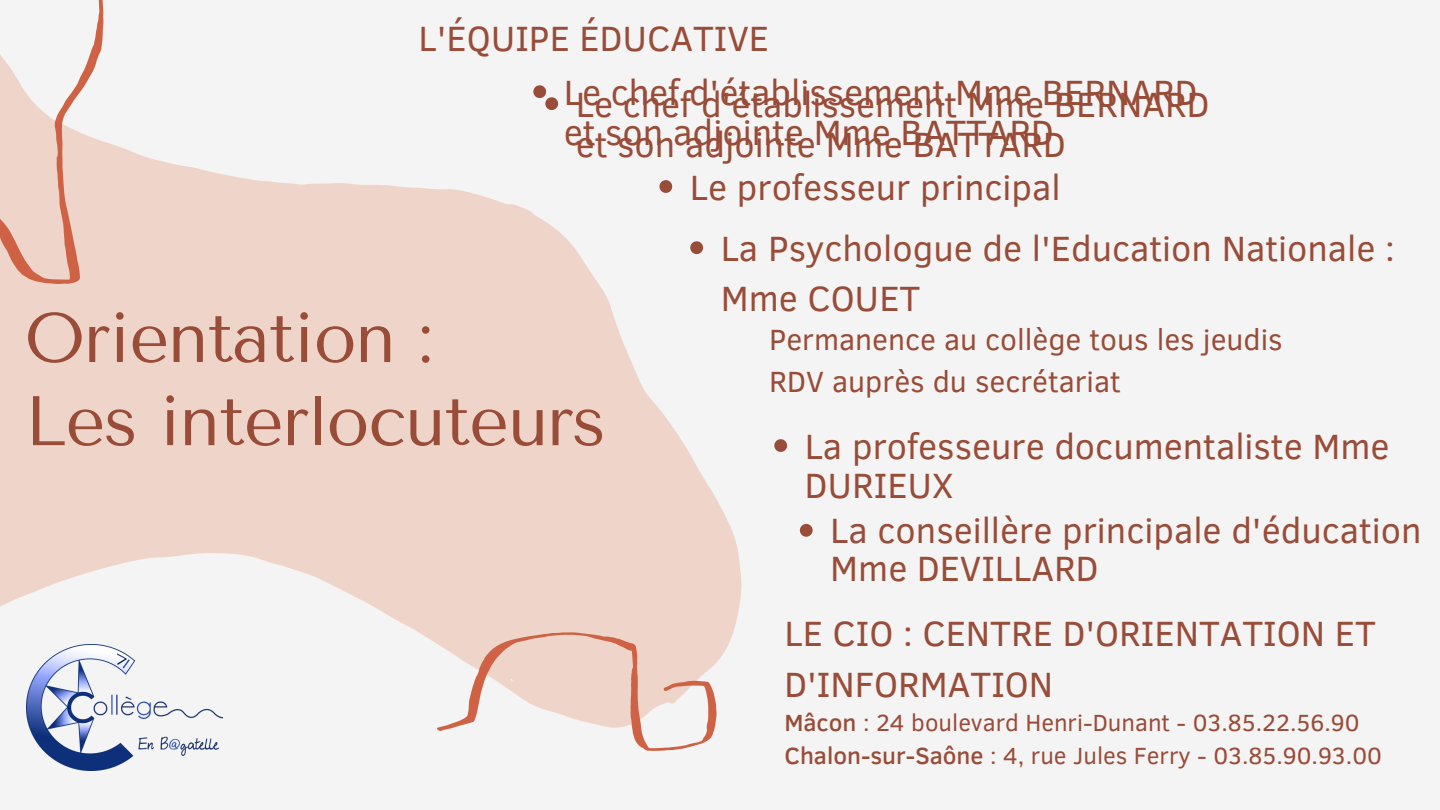
<style>
.page{position:relative;width:1440px;height:810px;background:#f4f4f4}
.page>*{position:absolute;margin:0;border:0;box-sizing:border-box;transform-origin:0 0}
.t1{font:70px "Tenor Sans";letter-spacing:-.02em;color:#994c38}
.t2{font:36px/50.2px "Clear Sans";color:#994c38}
.t3{font:30px "Clear Sans";color:#994c38}
.t4{font:24px "Clear Sans";color:#994c38}
.s1{font-weight:500}
</style>
<div class="page">
<svg style="left:0;top:103px;width:742px;height:616px;fill:#efd5c9"></svg>
<svg style="left:659px;top:180px;width:13px;height:13px"></svg>
<svg style="left:0;top:0;width:158px;height:312px;fill:#efd5c9"></svg>
<svg style="left:429px;top:619px;width:291px;height:132px"></svg>
<img style="left:27px;top:644px;width:195px;height:127px">
<svg style="left:690px;top:241px;width:13px;height:13px"></svg>
<svg style="left:774px;top:439px;width:13px;height:13px"></svg>
<svg style="left:800px;top:524px;width:13px;height:13px"></svg>
<svg style="left:533px;top:85px;width:25px;height:25px"></svg>
<p class="t2" style="left:419px;top:11px;width:352px">L'ÉQUIPE ÉDUCATIVE</p>
<p class="t2" style="left:564px;top:70px;width:635px;line-height:40.5px">Le chef d'établissement Mme BERNARD et son adjointe Mme BATTARD</p>
<p class="t2" style="left:576px;top:82px;width:635px;line-height:40.5px">Le chef d'établissement Mme BERNARD et son adjointe Mme BATTARD</p>
<p class="t1" style="left:25px;top:298px;width:411px">Orientation :</p>
<p class="t1" style="left:25px;top:381px;width:583px">Les interlocuteurs</p>
<p class="t2" style="left:690px;top:160px;width:372px">Le professeur principal</p>
<p class="t2" style="left:721px;top:221px;width:676px">La Psychologue de l'Education Nationale :<br>Mme COUET</p>
<p class="t3" style="left:769px;top:318px;width:515px">Permanence au collège tous les jeudis</p>
<p class="t3" style="left:769px;top:360px;width:353px">RDV auprès du secrétariat</p>
<p class="t2" style="left:805px;top:425px;width:586px;line-height:39px">La professeure documentaliste Mme<br>DURIEUX</p>
<p class="t2" style="left:830px;top:510px;width:593px;line-height:37.5px">La conseillère principale d'éducation<br>Mme DEVILLARD</p>
<p class="t2" style="left:784px;top:607px;width:593px">LE CIO : CENTRE D'ORIENTATION ET<br>D'INFORMATION</p>
<p class="t4" style="left:784px;top:705px;width:577px"><span class="s1">Mâcon</span> : 24 boulevard Henri-Dunant - 03.85.22.56.90</p>
<p class="t4" style="left:784px;top:738px;width:599px"><span class="s1">Chalon-sur-Saône</span> : 4, rue Jules Ferry - 03.85.90.93.00</p>
</div>
